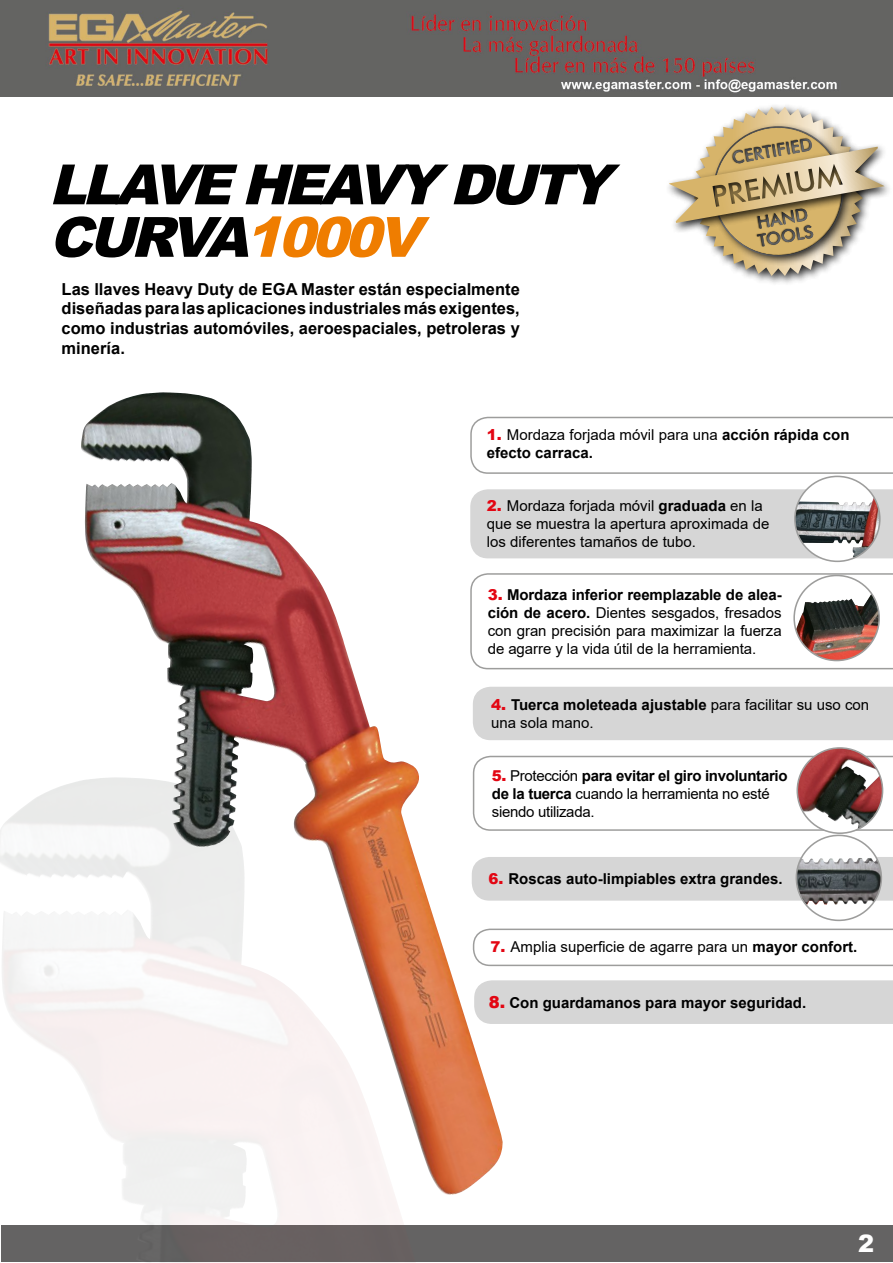
<style>
.page{position:relative;width:893px;height:1263px;background:#fff}
.page>*{position:absolute;margin:0;border:0;box-sizing:border-box;transform-origin:0 0}
.t1{font:italic 900 55.5px/52.5px "Arial";color:#000}
.t2{font:900 24px "Arial";color:#fff}
.t3{font:700 16.5px/19.8px "Arial";color:#000;text-align:justify}
.t4{font:15px/18px "Arial";color:#000}
.t5{font:700 15px/18px "Arial";color:#000}
.t6{font:15px/18px "Arial";letter-spacing:-.02em;color:#000}
.s1{color:#ef7d00}
.s2{font-weight:900;color:#e30613}
.s3{font-weight:400}
.s4{font-weight:700}
.s5{font-weight:900;font-size:16.5px;color:#e30613}
</style>
<div class="page">
<div style="left:1px;top:1225px;width:891px;height:37px;background:#646363"></div>
<img style="left:0;top:0;width:893px;height:97px">
<div style="left:504px;top:980px;width:389px;height:44px;background:#d6d6d6"></div>
<img style="left:81px;top:392px;width:423px;height:803px">
<svg style="left:470px;top:573px;width:423px;height:96px"></svg>
<svg style="left:470px;top:417px;width:423px;height:57px"></svg>
<div style="left:470px;top:489px;width:423px;height:69px;background:#d6d6d6"></div>
<div style="left:473px;top:687px;width:420px;height:53px;background:#d6d6d6"></div>
<svg style="left:473px;top:928px;width:420px;height:38px"></svg>
<div style="left:794px;top:575px;width:85px;height:85px;background:#fff;border-radius:50%"></div>
<img style="left:796px;top:593px;width:83px;height:67px">
<div style="left:793px;top:575px;width:87px;height:86px;border:2px solid #9d9d9c;border-radius:50%"></div>
<div style="left:795px;top:476px;width:85px;height:85px;background:#fff;border-radius:50%"></div>
<img style="left:795px;top:497px;width:85px;height:61px">
<div style="left:794px;top:476px;width:87px;height:86px;border:2px solid #9d9d9c;border-radius:50%"></div>
<svg style="left:472px;top:756px;width:421px;height:166px"></svg>
<img style="left:797px;top:748px;width:85px;height:81px">
<div style="left:796px;top:747px;width:87px;height:87px;border:2px solid #9d9d9c;border-radius:50%"></div>
<div style="left:689px;top:103px;width:184px;height:183px;background:#000;opacity:.87"></div>
<svg style="left:669px;top:107px;width:215px;height:169px"></svg>
<h1 class="t1" style="left:49px;top:156px;width:582px">LLAVEHEAVYDUTY<br>CURVA<span class="s1">1000V</span></h1>
<p class="t3" style="left:62px;top:279px;width:460px">Las llaves Heavy Duty de EGA Master están especialmente diseñadas para las aplicaciones industriales más exigentes, como industrias automóviles, aeroespaciales, petroleras y minería.</p>
<p class="t5" style="left:487px;top:426px;width:364px"><span class="s2">1.</span> <span class="s3">Mordaza forjada móvil para una</span> acción rápida con efecto carraca.</p>
<p class="t4" style="left:487px;top:496px;width:284px"><span class="s2">2.</span> Mordaza forjada móvil <span class="s4">graduada</span> en la que se muestra la apertura aproximada de los diferentes tamaños de tubo.</p>
<p class="t4" style="left:488px;top:586px;width:295px;text-align:justify"><span class="s2">3.</span> <span class="s4">Mordaza inferior reemplazable de alea&shy;ción de acero.</span> Dientes sesgados, fresados con gran precisión para maximizar la fuerza de agarre y la vida útil de la herramienta.</p>
<p class="t4" style="left:491px;top:695px;width:380px"><span class="s2">4.</span> <span class="s4">Tuerca moleteada ajustable</span> para facilitar su uso con una sola mano.</p>
<p class="t6" style="left:492px;top:766px;width:297px"><span class="s2">5.</span> Protección <span class="s4">para evitar el giro involuntario de la tuerca</span> cuando la herramienta no esté siendo utilizada.</p>
<p class="t5" style="left:488px;top:870px;width:296px"><span class="s2">6.</span> Roscas auto-limpiables extra grandes.</p>
<p class="t4" style="left:491px;top:938px;width:368px"><span class="s2">7.</span> Amplia superficie de agarre para un <span class="s4">mayor confort.</span></p>
<p class="t5" style="left:489px;top:994px;width:319px"><span class="s5">8.</span> Con guardamanos para mayor seguridad.</p>
<h2 class="t2" style="left:858px;top:1226px;width:18px">2</h2>
</div>
